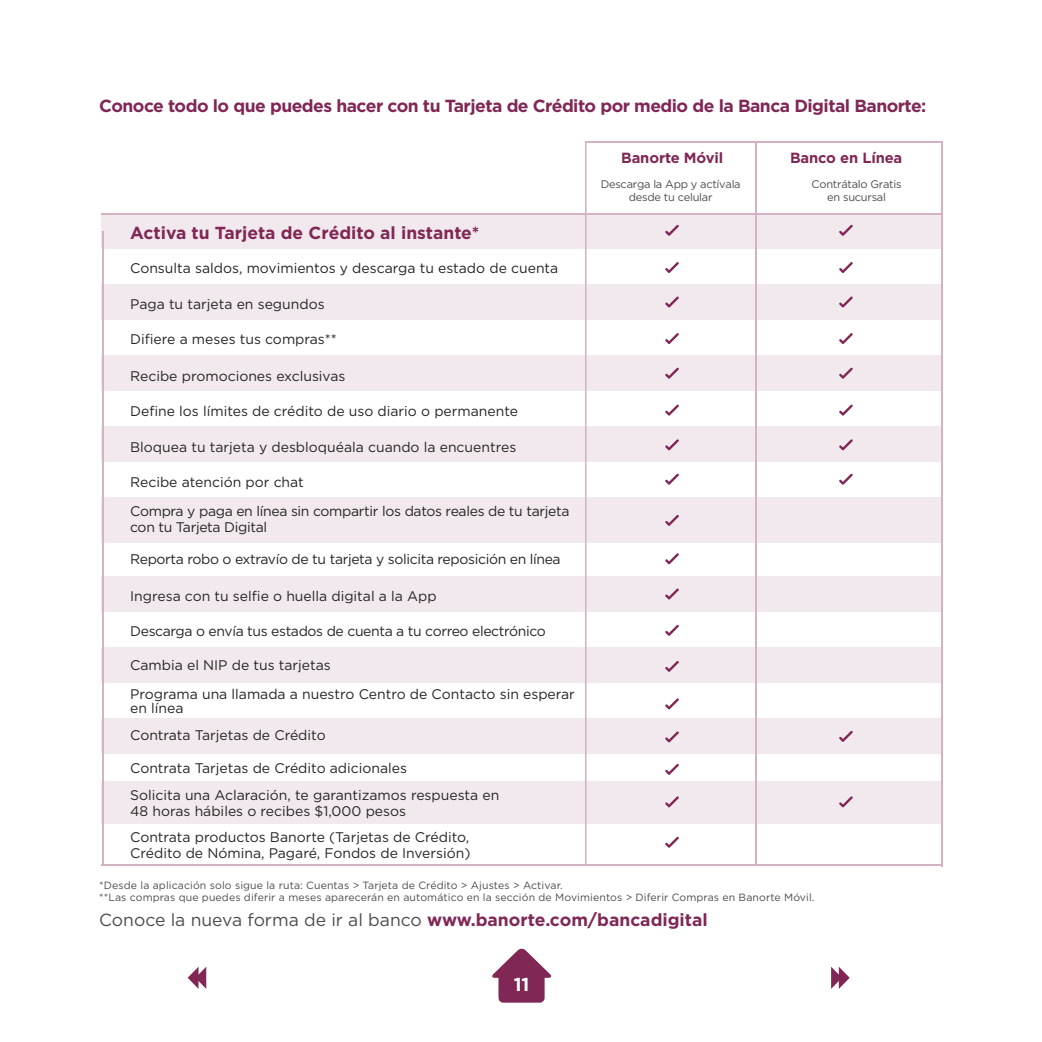
<style>
.page{position:relative;width:1042px;height:1042px;background:#fff}
.page>*{position:absolute;margin:0;border:0;box-sizing:border-box;transform-origin:0 0}
.t1{font:700 18.72px "Gotham";color:#fff}
.t2{font:700 17.5px "Gotham";letter-spacing:-.03em;color:#802755}
.t3{font:17.5px "Gotham";color:#4d4d4f}
.t4{font:700 17.5px "Gotham";color:#802755}
.t5{font:700 14.7px "Gotham";letter-spacing:-.01em;color:#802755}
.t6{font:14px/15.8px "Gotham";color:#252525}
.t7{font:14px/28.3px "Gotham";letter-spacing:-.025em;color:#252525}
.t8{font:11.03px/13.3px "Gotham";letter-spacing:-.025em;color:#4d4d4f;text-align:center}
.t9{font:10.5px/12.2px "Gotham";letter-spacing:.01em;color:#4d4d4f}
.s1{font-weight:700;color:#802755}
</style>
<div class="page">
<div style="left:102px;top:213px;width:841px;height:36px;background:#f2e9ee"></div>
<div style="left:102px;top:284px;width:841px;height:36px;background:#f2e9ee"></div>
<div style="left:102px;top:355px;width:841px;height:36px;background:#f2e9ee"></div>
<div style="left:102px;top:426px;width:841px;height:36px;background:#f2e9ee"></div>
<div style="left:102px;top:498px;width:841px;height:45px;background:#f2e9ee"></div>
<div style="left:102px;top:576px;width:841px;height:36px;background:#f2e9ee"></div>
<div style="left:102px;top:647px;width:841px;height:36px;background:#f2e9ee"></div>
<div style="left:102px;top:718px;width:841px;height:36px;background:#f2e9ee"></div>
<div style="left:102px;top:781px;width:841px;height:43px;background:#f2e9ee"></div>
<hr style="left:102px;top:213px;width:841px;height:1px;background:#d3b3c3">
<hr style="left:102px;top:864px;width:841px;height:2px;background:#d3b3c3">
<hr style="left:585px;top:141px;width:358px;height:2px;background:#d3b3c3">
<svg style="left:665px;top:225px;width:14px;height:11px"></svg>
<svg style="left:665px;top:262px;width:14px;height:11px"></svg>
<svg style="left:839px;top:225px;width:14px;height:11px"></svg>
<svg style="left:839px;top:262px;width:14px;height:11px"></svg>
<svg style="left:665px;top:296px;width:14px;height:11px"></svg>
<svg style="left:839px;top:296px;width:14px;height:11px"></svg>
<svg style="left:665px;top:333px;width:14px;height:11px"></svg>
<svg style="left:839px;top:333px;width:14px;height:11px"></svg>
<svg style="left:665px;top:368px;width:14px;height:11px"></svg>
<svg style="left:839px;top:368px;width:14px;height:11px"></svg>
<svg style="left:665px;top:404px;width:14px;height:12px"></svg>
<svg style="left:839px;top:404px;width:14px;height:12px"></svg>
<svg style="left:665px;top:439px;width:14px;height:11px"></svg>
<svg style="left:839px;top:439px;width:14px;height:11px"></svg>
<svg style="left:665px;top:473px;width:14px;height:12px"></svg>
<svg style="left:665px;top:515px;width:14px;height:11px"></svg>
<svg style="left:665px;top:553px;width:14px;height:11px"></svg>
<svg style="left:665px;top:588px;width:14px;height:11px"></svg>
<svg style="left:665px;top:625px;width:14px;height:11px"></svg>
<svg style="left:665px;top:661px;width:14px;height:11px"></svg>
<svg style="left:665px;top:698px;width:14px;height:11px"></svg>
<svg style="left:665px;top:731px;width:14px;height:11px"></svg>
<svg style="left:665px;top:764px;width:14px;height:11px"></svg>
<svg style="left:665px;top:796px;width:14px;height:11px"></svg>
<svg style="left:665px;top:836px;width:14px;height:12px"></svg>
<svg style="left:839px;top:796px;width:14px;height:11px"></svg>
<svg style="left:839px;top:473px;width:14px;height:12px"></svg>
<svg style="left:839px;top:731px;width:14px;height:11px"></svg>
<hr style="left:102px;top:231px;width:1px;height:634px;background:#d3b3c3">
<hr style="left:755px;top:141px;width:2px;height:724px;background:#d3b3c3">
<hr style="left:941px;top:141px;width:2px;height:725px;background:#d3b3c3">
<hr style="left:585px;top:141px;width:1px;height:724px;background:#d3b3c3">
<svg style="left:188px;top:966px;width:18px;height:23px"></svg>
<svg style="left:831px;top:966px;width:19px;height:23px"></svg>
<svg style="left:492px;top:948px;width:59px;height:54px"></svg>
<p class="t2" style="left:99px;top:94px;width:829px">Conoce todo lo que puedes hacer con tu Tarjeta de Crédito por medio de la Banca Digital Banorte:</p>
<p class="t5" style="left:621px;top:149px;width:103px">Banorte Móvil</p>
<p class="t8" style="left:601px;top:177px;width:141px">Descarga la App y actívala desde tu celular</p>
<p class="t8" style="left:811px;top:177px;width:91px">Contrátalo Gratis en sucursal</p>
<p class="t5" style="left:790px;top:149px;width:114px">Banco en Línea</p>
<p class="t4" style="left:130px;top:223px;width:350px">Activa tu Tarjeta de Crédito al instante*</p>
<p class="t6" style="left:130px;top:259px;width:430px">Consulta saldos, movimientos y descarga tu estado de cuenta</p>
<p class="t6" style="left:130px;top:296px;width:196px">Paga tu tarjeta en segundos</p>
<p class="t6" style="left:130px;top:331px;width:208px">Difiere a meses tus compras**</p>
<p class="t6" style="left:130px;top:367px;width:217px">Recibe promociones exclusivas</p>
<p class="t6" style="left:130px;top:402px;width:389px">Define los límites de crédito de uso diario o permanente</p>
<p class="t6" style="left:130px;top:439px;width:388px">Bloquea tu tarjeta y desbloquéala cuando la encuentres</p>
<p class="t7" style="left:130px;top:468px;width:441px">Recibe atención por chat<br>Compra y paga en línea sin compartir los datos reales de tu tarjeta</p>
<p class="t7" style="left:130px;top:513px;width:139px">con tu Tarjeta Digital</p>
<p class="t7" style="left:130px;top:545px;width:432px">Reporta robo o extravío de tu tarjeta y solicita reposición en línea</p>
<p class="t6" style="left:130px;top:588px;width:308px">Ingresa con tu selfie o huella digital a la App</p>
<p class="t7" style="left:130px;top:616px;width:417px">Descarga o envía tus estados de cuenta a tu correo electrónico</p>
<p class="t6" style="left:130px;top:650px;width:446px;line-height:28.9px">Cambia el NIP de tus tarjetas<br>Programa una llamada a nuestro Centro de Contacto sin esperar</p>
<p class="t6" style="left:130px;top:694px;width:197px;line-height:26.9px">en línea<br>Contrata Tarjetas de Crédito</p>
<p class="t6" style="left:130px;top:760px;width:278px">Contrata Tarjetas de Crédito adicionales</p>
<p class="t6" style="left:130px;top:787px;width:371px">Solicita una Aclaración, te garantizamos respuesta en<br>48 horas hábiles o recibes $1,000 pesos</p>
<p class="t6" style="left:130px;top:829px;width:342px">Contrata productos Banorte (Tarjetas de Crédito,<br>Crédito de Nómina, Pagaré, Fondos de Inversión)</p>
<p class="t9" style="left:99px;top:879px;width:717px">*Desde la aplicación solo sigue la ruta: Cuentas &gt; Tarjeta de Crédito &gt; Ajustes &gt; Activar.<br>**Las compras que puedes diferir a meses aparecerán en automático en la sección de Movimientos &gt; Diferir Compras en Banorte Móvil.</p>
<p class="t3" style="left:99px;top:908px;width:610px">Conoce la nueva forma de ir al banco <span class="s1">www.banorte.com/bancadigital</span></p>
<h1 class="t1" style="left:514px;top:971px;width:17px">11</h1>
</div>
